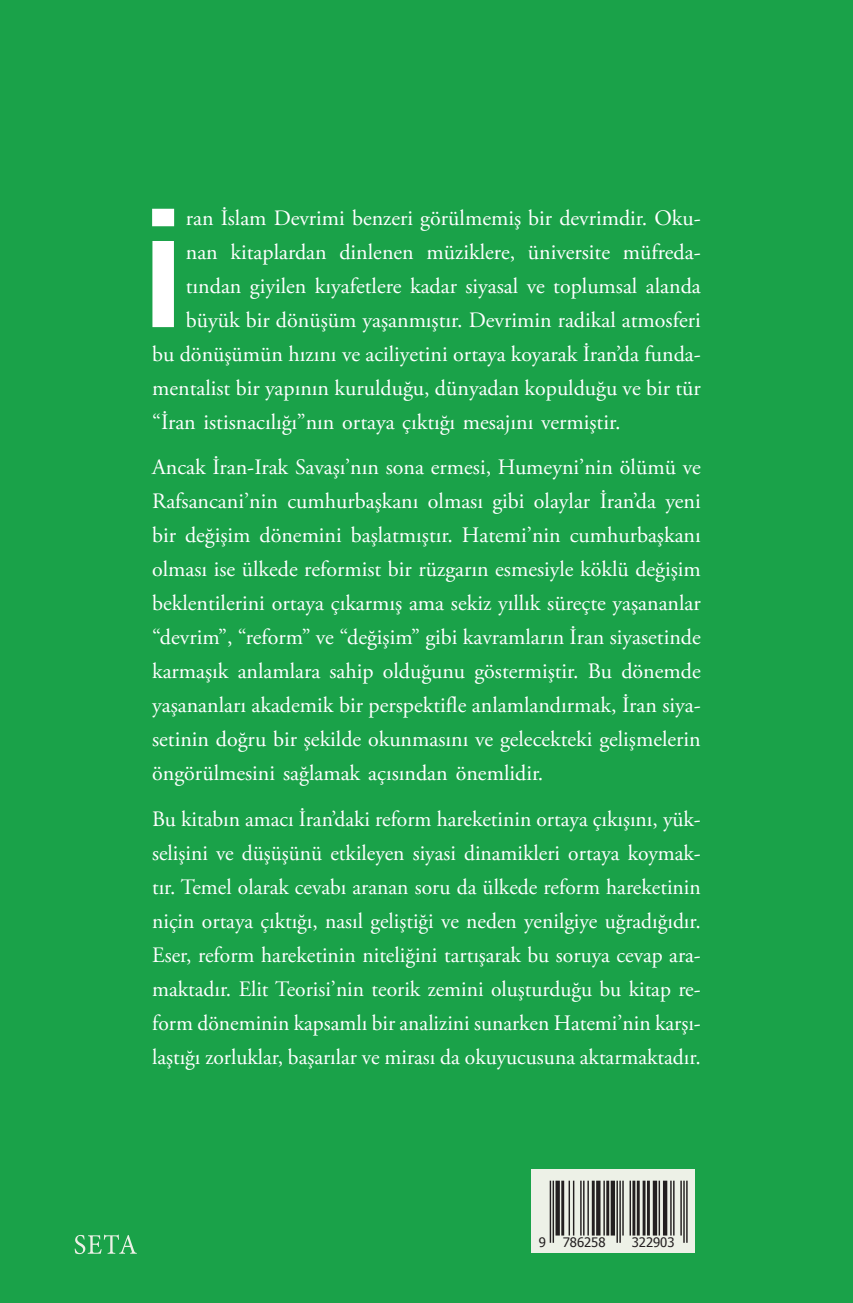
<style>
.page{position:relative;width:853px;height:1303px;background:#fff}
.page>*{position:absolute;margin:0;border:0;box-sizing:border-box;transform-origin:0 0}
.t1{font:700 165.2px "DIN Pro";color:#fff}
.t2{font:22px/34px "Adobe Garamond Pro";color:#fff;text-align:justify}
.t3{font:13px "Tahoma";color:#231f20}
</style>
<div class="page">
<div style="left:0;top:0;width:852px;height:1303px;background:#1aa249"></div>
<svg style="left:75px;top:1234px;width:62px;height:20px"></svg>
<svg style="left:531px;top:1169px;width:164px;height:83px;background:#d7dad1"></svg>
<hr style="left:549px;top:1180px;width:2px;height:62px;background:#231f20">
<hr style="left:552px;top:1180px;width:2px;height:62px;background:#231f20">
<svg style="left:555px;top:1180px;width:4px;height:55px"></svg>
<hr style="left:561px;top:1180px;width:3px;height:55px;background:#231f20">
<hr style="left:568px;top:1180px;width:2px;height:55px;background:#231f20">
<hr style="left:572px;top:1180px;width:2px;height:55px;background:#231f20">
<hr style="left:580px;top:1180px;width:1px;height:55px;background:#231f20">
<hr style="left:583px;top:1180px;width:1px;height:55px;background:#231f20">
<hr style="left:587px;top:1180px;width:1px;height:55px;background:#231f20">
<hr style="left:591px;top:1180px;width:3px;height:55px;background:#231f20">
<svg style="left:596px;top:1180px;width:4px;height:55px"></svg>
<hr style="left:603px;top:1180px;width:1px;height:55px;background:#231f20">
<hr style="left:606px;top:1180px;width:3px;height:55px;background:#231f20">
<svg style="left:610px;top:1180px;width:4px;height:55px"></svg>
<hr style="left:616px;top:1180px;width:1px;height:62px;background:#231f20">
<hr style="left:619px;top:1180px;width:1px;height:62px;background:#231f20">
<hr style="left:622px;top:1180px;width:1px;height:55px;background:#231f20">
<hr style="left:629px;top:1180px;width:1px;height:55px;background:#231f20">
<hr style="left:632px;top:1180px;width:3px;height:55px;background:#231f20">
<hr style="left:636px;top:1180px;width:3px;height:55px;background:#231f20">
<hr style="left:642px;top:1180px;width:3px;height:55px;background:#231f20">
<hr style="left:646px;top:1180px;width:3px;height:55px;background:#231f20">
<div style="left:652px;top:1180px;width:5px;height:55px;background:#231f20"></div>
<hr style="left:658px;top:1180px;width:1px;height:55px;background:#231f20">
<div style="left:662px;top:1180px;width:5px;height:55px;background:#231f20"></div>
<hr style="left:670px;top:1180px;width:1px;height:55px;background:#231f20">
<hr style="left:673px;top:1180px;width:1px;height:55px;background:#231f20">
<hr style="left:680px;top:1180px;width:1px;height:55px;background:#231f20">
<hr style="left:683px;top:1180px;width:1px;height:62px;background:#231f20">
<hr style="left:686px;top:1180px;width:1px;height:62px;background:#231f20">
<h1 class="t1" style="left:140px;top:155px;width:47px">i</h1>
<p class="t2" style="left:186px;top:202px;width:516px">ran İslam Devrimi benzeri görülmemiş bir devrimdir. Oku-</p>
<p class="t2" style="left:186px;top:236px;width:516px">nan kitaplardan dinlenen müziklere, üniversite müfreda-</p>
<p class="t2" style="left:186px;top:270px;width:516px">tından giyilen kıyafetlere kadar siyasal ve toplumsal alanda</p>
<p class="t2" style="left:186px;top:304px;width:516px">büyük bir dönüşüm yaşanmıştır. Devrimin radikal atmosferi</p>
<p class="t2" style="left:152px;top:338px;width:550px">bu dönüşümün hızını ve aciliyetini ortaya koyarak İran’da funda-</p>
<p class="t2" style="left:152px;top:372px;width:550px">mentalist bir yapının kurulduğu, dünyadan kopulduğu ve bir tür</p>
<p class="t2" style="left:152px;top:406px;width:469px">“İran istisnacılığı”nın ortaya çıktığı mesajını vermiştir.</p>
<p class="t2" style="left:152px;top:451px;width:550px">Ancak İran-Irak Savaşı’nın sona ermesi, Humeyni’nin ölümü ve Rafsancani’nin cumhurbaşkanı olması gibi olaylar İran’da yeni bir değişim dönemini başlatmıştır. Hatemi’nin cumhurbaşkanı olması ise ülkede reformist bir rüzgarın esmesiyle köklü değişim beklentilerini ortaya çıkarmış ama sekiz yıllık süreçte yaşananlar “devrim”, “reform” ve “değişim” gibi kavramların İran siyasetinde karmaşık anlamlara sahip olduğunu göstermiştir. Bu dönemde yaşananları akademik bir perspektifle anlamlandırmak, İran siya&shy;setinin doğru bir şekilde okunmasını ve gelecekteki gelişmelerin öngörülmesini sağlamak açısından önemlidir.</p>
<p class="t2" style="left:152px;top:803px;width:550px">Bu kitabın amacı İran’daki reform hareketinin ortaya çıkışını, yük&shy;selişini ve düşüşünü etkileyen siyasi dinamikleri ortaya koymak&shy;tır. Temel olarak cevabı aranan soru da ülkede reform hareketinin niçin ortaya çıktığı, nasıl geliştiği ve neden yenilgiye uğradığıdır.<br>Eser, reform hareketinin niteliğini tartışarak bu soruya cevap ara&shy;maktadır. Elit Teorisi’nin teorik zemini oluşturduğu bu kitap re&shy;form döneminin kapsamlı bir analizini sunarken Hatemi’nin karşı&shy;laştığı zorluklar, başarılar ve mirası da okuyucusuna aktarmaktadır.</p>
<p class="t3" style="left:538px;top:1233px;width:9px">9</p>
<p class="t3" style="left:562px;top:1233px;width:44px">786258</p>
<p class="t3" style="left:631px;top:1233px;width:44px">322903</p>
</div>
